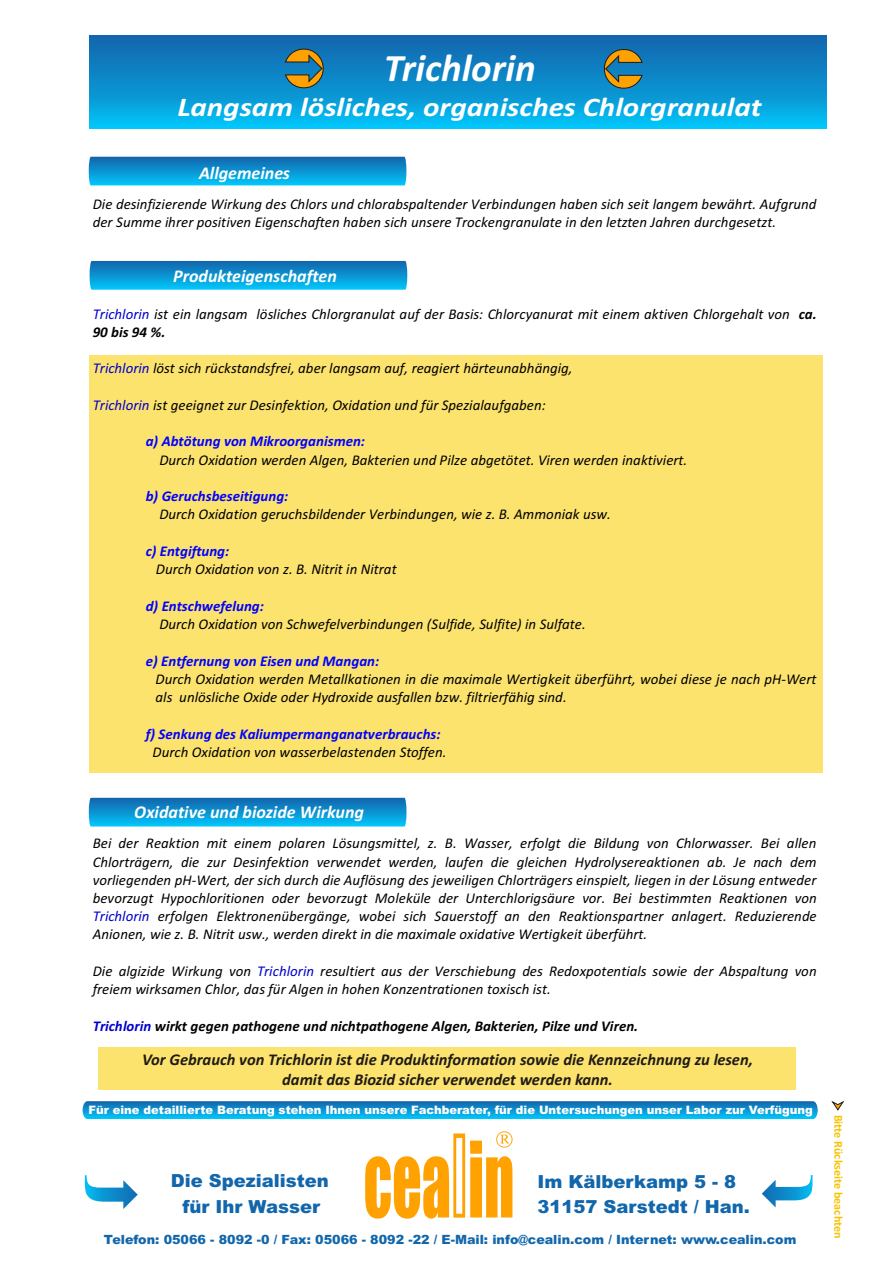
<style>
.page{position:relative;width:894px;height:1263px;background:#fff}
.page>*{position:absolute;margin:0;border:0;box-sizing:border-box;transform-origin:0 0}
.t1{font:italic 700 39px "Calibri";color:#fff}
.t2{font:italic 700 27px "Calibri";color:#fff;scale:1.15 1}
.t3{font:italic 900 18px/25.8px "Arial";color:#1266ab;text-align:center}
.t4{font:italic 700 18px "Calibri";color:#fff}
.t5{font:italic 700 16.5px/20.1px "Calibri";color:#1f1a17;text-align:center}
.t6{font:italic 14.85px/18.3px "Calibri";letter-spacing:.005em;color:#000}
.t7{font:italic 700 14.85px "Calibri";letter-spacing:.005em;color:#00f}
.t8{font:italic 700 14.85px "Calibri";letter-spacing:.005em;color:#000}
.t9{font:italic 900 12.75px "Arial";color:#1266ab}
.t10{font:700 12.15px "Calibri";color:#f7c200}
.t11{font:italic 900 11.55px "Arial";color:#fff}
.s1{color:#00c}
.s2{font-weight:700}
</style>
<div class="page">
<div style="left:90px;top:355px;width:733px;height:418px;background:#fce36e"></div>
<div style="left:89px;top:35px;width:737px;height:94px;background:linear-gradient(to bottom,#145fa7,#03bef4)"></div>
<svg style="left:90px;top:261px;width:317px;height:29px;background:#0d95d2"></svg>
<svg style="left:89px;top:157px;width:317px;height:28px;background:#0a94d2"></svg>
<svg style="left:285px;top:49px;width:38px;height:39px"></svg>
<svg style="left:604px;top:49px;width:39px;height:40px;background:#6c7f60"></svg>
<svg style="left:89px;top:798px;width:318px;height:29px;background:#0f96d3"></svg>
<svg style="left:83px;top:1101px;width:735px;height:18px;background:#0d97d3"></svg>
<svg style="left:762px;top:1175px;width:51px;height:33px"></svg>
<svg style="left:85px;top:1175px;width:53px;height:34px"></svg>
<svg style="left:832px;top:1101px;width:12px;height:9px"></svg>
<div style="left:99px;top:1047px;width:697px;height:42px;background:#fce36e"></div>
<svg style="left:365px;top:1131px;width:148px;height:88px"></svg>
<div style="left:470px;top:1141px;width:12px;height:5px;background:#ffa100"></div>
<h1 class="t1" style="left:384px;top:52px;width:153px">Trichlorin</h1>
<h2 class="t2" style="left:177px;top:96px;width:510px">Langsam lösliches, organisches Chlorgranulat</h2>
<p class="t4" style="left:199px;top:165px;width:93px">Allgemeines</p>
<p class="t6" style="left:93px;top:196px;width:725px">Die desinfizierende Wirkung des Chlors und chlorabspaltender Verbindungen haben sich seit langem bewährt. Aufgrund der Summe ihrer positiven Eigenschaften haben sich unsere Trockengranulate in den letzten Jahren durchgesetzt.</p>
<p class="t4" style="left:173px;top:269px;width:165px">Produkteigenschaften</p>
<p class="t6" style="left:93px;top:306px;width:725px"><span class="s1">Trichlorin</span> ist ein langsam lösliches Chlorgranulat auf der Basis: Chlorcyanurat mit einem aktiven Chlorgehalt von <span class="s2">ca.<br>90 bis 94 %.</span></p>
<p class="t6" style="left:93px;top:360px;width:481px"><span class="s1">Trichlorin</span> löst sich rückstandsfrei, aber langsam auf, reagiert härteunabhängig,</p>
<p class="t6" style="left:93px;top:397px;width:455px"><span class="s1">Trichlorin</span> ist geeignet zur Desinfektion, Oxidation und für Spezialaufgaben:</p>
<p class="t7" style="left:146px;top:435px;width:221px">a) Abtötung von Mikroorganismen:</p>
<p class="t6" style="left:159px;top:452px;width:529px">Durch Oxidation werden Algen, Bakterien und Pilze abgetötet. Viren werden inaktiviert.</p>
<p class="t7" style="left:146px;top:490px;width:144px">b) Geruchsbeseitigung:</p>
<p class="t6" style="left:159px;top:507px;width:453px">Durch Oxidation geruchsbildender Verbindungen, wie z. B. Ammoniak usw.</p>
<p class="t7" style="left:146px;top:545px;width:85px">c) Entgiftung:</p>
<p class="t6" style="left:156px;top:561px;width:242px">Durch Oxidation von z. B. Nitrit in Nitrat</p>
<p class="t7" style="left:146px;top:600px;width:120px">d) Entschwefelung:</p>
<p class="t6" style="left:159px;top:616px;width:428px">Durch Oxidation von Schwefelverbindungen (Sulfide, Sulfite) in Sulfate.</p>
<p class="t7" style="left:146px;top:655px;width:235px">e) Entfernung von Eisen und Mangan:</p>
<p class="t6" style="left:156px;top:671px;width:663px">Durch Oxidation werden Metallkationen in die maximale Wertigkeit überführt, wobei diese je nach pH-Wert als unlösliche Oxide oder Hydroxide ausfallen bzw. filtrierfähig sind.</p>
<p class="t7" style="left:146px;top:727px;width:296px">f) Senkung des Kaliumpermanganatverbrauchs:</p>
<p class="t6" style="left:153px;top:744px;width:296px">Durch Oxidation von wasserbelastenden Stoffen.</p>
<p class="t4" style="left:134px;top:804px;width:231px">Oxidative und biozide Wirkung</p>
<p class="t6" style="left:93px;top:835px;width:725px;text-align:justify">Bei der Reaktion mit einem polaren Lösungsmittel, z. B. Wasser, erfolgt die Bildung von Chlorwasser. Bei allen Chlorträgern, die zur Desinfektion verwendet werden, laufen die gleichen Hydrolysereaktionen ab. Je nach dem vorliegenden pH-Wert, der sich durch die Auflösung des jeweiligen Chlorträgers einspielt, liegen in der Lösung entweder bevorzugt Hypochloritionen oder bevorzugt Moleküle der Unterchlorigsäure vor. Bei bestimmten Reaktionen von <span class="s1">Trichlorin</span> erfolgen Elektronenübergänge, wobei sich Sauerstoff an den Reaktionspartner anlagert. Reduzierende Anionen, wie z. B. Nitrit usw., werden direkt in die maximale oxidative Wertigkeit überführt.</p>
<p class="t6" style="left:93px;top:963px;width:725px">Die algizide Wirkung von <span class="s1">Trichlorin</span> resultiert aus der Verschiebung des Redoxpotentials sowie der Abspaltung von freiem wirksamen Chlor, das für Algen in hohen Konzentrationen toxisch ist.</p>
<p class="t8" style="left:93px;top:1020px;width:547px"><span class="s1">Trichlorin</span> wirkt gegen pathogene und nichtpathogene Algen, Bakterien, Pilze und Viren.</p>
<p class="t5" style="left:142px;top:1051px;width:612px">Vor Gebrauch von Trichlorin ist die Produktinformation sowie die Kennzeichnung zu lesen, damit das Biozid sicher verwendet werden kann.</p>
<p class="t11" style="left:88px;top:1106px;width:726px">Für eine detaillierte Beratung stehen Ihnen unsere Fachberater, für die Untersuchungen unser Labor zur Verfügung</p>
<p class="t3" style="left:171px;top:1170px;width:159px">Die Spezialisten für Ihr Wasser</p>
<p class="t3" style="left:537px;top:1171px;width:214px;line-height:25.3px;text-align:left">Im Kälberkamp 5 - 8<br>31157 Sarstedt / Han.</p>
<p class="t9" style="left:104px;top:1235px;width:694px">Telefon: 05066 - 8092 -0 / Fax: 05066 - 8092 -22 / E-Mail: info@cealin.com / Internet: www.cealin.com</p>
<p class="t10" style="left:844px;top:1115px;width:125px;rotate:90deg">Bitte Rückseite beachten</p>
</div>
